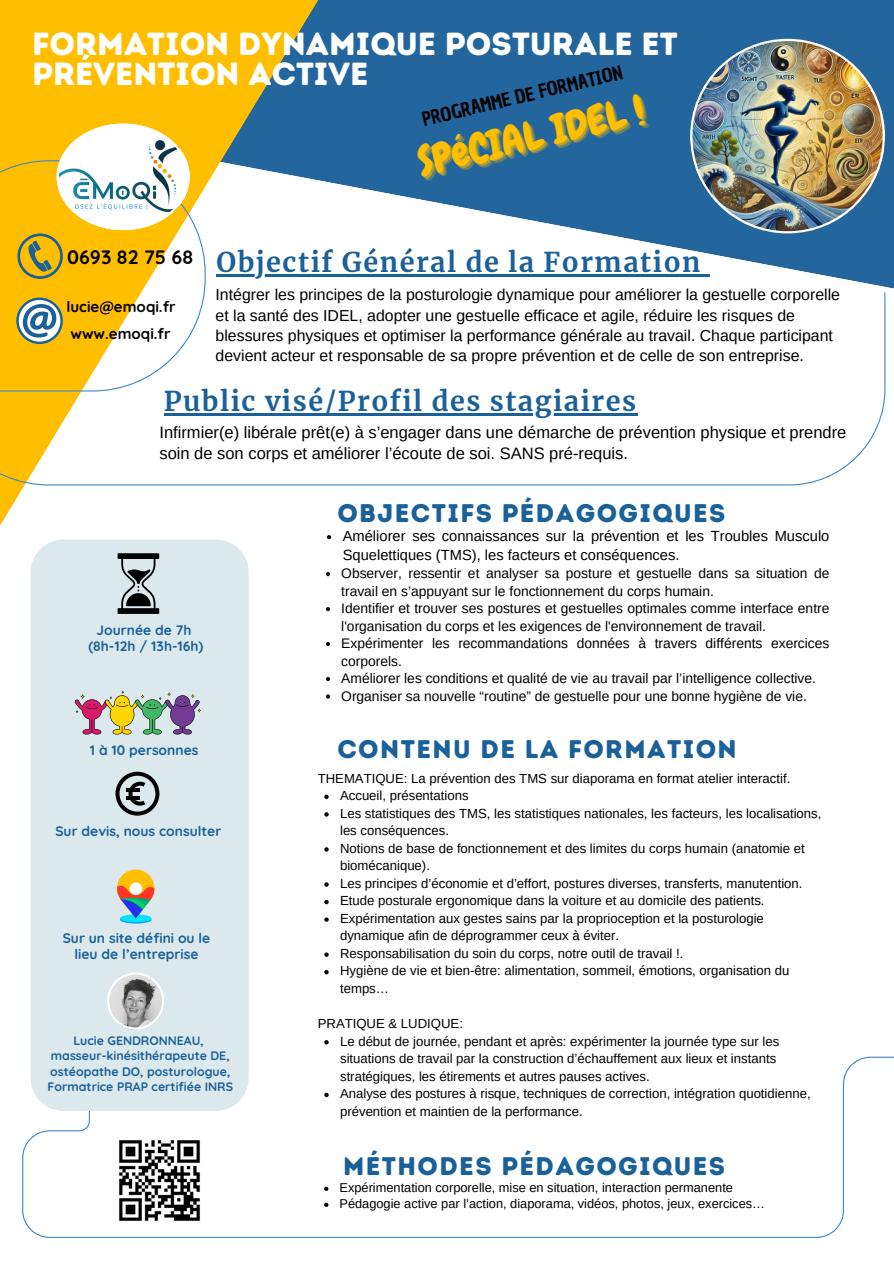
<style>
.page{position:relative;width:894px;height:1264px;background:#fff}
.page>*{position:absolute;margin:0;border:0;box-sizing:border-box;transform-origin:0 0}
.t1{font:40.5px "Chewy";color:#ffbf00}
.t2{font:31.95px/30.6px "Intro Rust Base";color:#fff}
.t3{font:700 27px "Merriweather";letter-spacing:.055em;color:#1a6099}
.t4{font:25.5px "Intro Rust Base";letter-spacing:.055em;color:#1a6099}
.t5{font:700 19.5px "Quicksand";color:#000}
.t6{font:18.45px "Chau Philomene One";color:#000}
.t7{font:16.5px/20.2px "Arimo";color:#000}
.t8{font:15.9px/20.2px "Arimo";color:#000}
.t9{font:700 15px "Quicksand";color:#000}
.t10{font:14.7px/18.5px "Arimo";color:#000}
.t11{font:13.8px/17.4px "Arimo";color:#000}
.t12{font:700 13.8px/16.8px "Quicksand";color:#1a6099;text-align:center}
.t13{font:13.2px/17.5px "Arimo";color:#000}
.t14{font:12.75px/16px "Arimo";color:#000}
.t15{font:700 12.3px/15.3px "Quicksand";color:#1a6099;text-align:center}
</style>
<div class="page">
<div style="left:348px;top:0;width:545px;height:297px;background:#23669d"></div>
<div style="left:31px;top:544px;width:217px;height:512px;background:#dbe8ec"></div>
<img style="left:690px;top:39px;width:194px;height:121px">
<svg style="left:0;top:0;width:348px;height:544px;fill:#ffbf00"></svg>
<svg style="left:0;top:160px;width:885px;height:326px"></svg>
<svg style="left:22px;top:1056px;width:871px;height:182px"></svg>
<svg style="left:117px;top:553px;width:42px;height:61px;background:#7c8385"></svg>
<svg style="left:75px;top:691px;width:126px;height:43px;background:#b5ab9e"></svg>
<svg style="left:115px;top:771px;width:44px;height:44px;background:#8e9699"></svg>
<svg style="left:126px;top:795px;width:14px;height:4px"></svg>
<svg style="left:126px;top:787px;width:14px;height:4px"></svg>
<svg style="left:116px;top:869px;width:39px;height:54px;background:#b5b392"></svg>
<svg style="left:17px;top:124px;width:172px;height:154px"></svg>
<img style="left:116px;top:1137px;width:87px;height:86px">
<svg style="left:107px;top:972px;width:57px;height:57px;background:#bdc0c0"></svg>
<hr style="left:216px;top:274px;width:485px;height:3px;background:#1a6099">
<svg style="left:701px;top:274px;width:8px;height:3px"></svg>
<svg style="left:327px;top:535px;width:4px;height:4px"></svg>
<svg style="left:326px;top:572px;width:4px;height:4px"></svg>
<svg style="left:326px;top:607px;width:4px;height:4px"></svg>
<svg style="left:326px;top:642px;width:4px;height:4px"></svg>
<svg style="left:326px;top:677px;width:4px;height:4px"></svg>
<svg style="left:326px;top:694px;width:4px;height:4px"></svg>
<svg style="left:324px;top:794px;width:4px;height:5px"></svg>
<svg style="left:324px;top:812px;width:4px;height:4px"></svg>
<svg style="left:324px;top:847px;width:4px;height:4px"></svg>
<svg style="left:324px;top:882px;width:4px;height:4px"></svg>
<svg style="left:324px;top:899px;width:4px;height:5px"></svg>
<svg style="left:324px;top:917px;width:4px;height:4px"></svg>
<svg style="left:324px;top:952px;width:4px;height:4px"></svg>
<svg style="left:324px;top:970px;width:4px;height:4px"></svg>
<svg style="left:324px;top:1040px;width:4px;height:4px"></svg>
<svg style="left:324px;top:1092px;width:4px;height:5px"></svg>
<svg style="left:324px;top:1186px;width:4px;height:4px"></svg>
<svg style="left:324px;top:1202px;width:4px;height:4px"></svg>
<svg style="left:549px;top:113px;width:22px;height:34px"></svg>
<p class="t2" style="left:32px;top:28px;width:647px">FORMATION DYNAMIQUE POSTURALE ET<br>PRÉVENTION ACTIVE</p>
<h4 class="t6" style="left:419px;top:107px;width:206px;rotate:-13deg">PROGRAMME DE FORMATION</h4>
<p class="t1" style="left:412px;top:139px;width:233px;rotate:-14deg">SPéCIAL IDEL !</p>
<p class="t5" style="left:67px;top:244px;width:127px">0693 82 75 68</p>
<h4 class="t3" style="left:216px;top:246px;width:485px">Objectif Général de la Formation</h4>
<p class="t9" style="left:66px;top:297px;width:111px">lucie@emoqi.fr</p>
<p class="t9" style="left:71px;top:324px;width:102px">www.emoqi.fr</p>
<h6 class="t8" style="left:215px;top:285px;width:626px">Intégrer les principes de la posturologie dynamique pour améliorer la gestuelle corporelle et la santé des IDEL, adopter une gestuelle efficace et agile, réduire les risques de blessures physiques et optimiser la performance générale au travail. Chaque participant devient acteur et responsable de sa propre prévention et de celle de son entreprise.</h6>
<p class="t3" style="left:164px;top:384px;width:473px">Public visé/Profil des stagiaires</p>
<h2 class="t7" style="left:159px;top:422px;width:688px">Infirmier(e) libérale prêt(e) à s’engager dans une démarche de prévention physique et prendre soin de son corps et améliorer l’écoute de soi. SANS pré-requis.</h2>
<p class="t4" style="left:337px;top:498px;width:389px">OBJECTIFS PÉDAGOGIQUES</p>
<p class="t12" style="left:96px;top:621px;width:96px">Journée de 7h</p>
<h3 class="t12" style="left:88px;top:638px;width:117px">(8h-12h / 13h-16h)</h3>
<p class="t12" style="left:90px;top:741px;width:110px">1 à 10 personnes</p>
<p class="t12" style="left:55px;top:822px;width:167px">Sur devis, nous consulter</p>
<p class="t12" style="left:63px;top:929px;width:149px">Sur un site défini ou le lieu de l’entreprise</p>
<p class="t15" style="left:48px;top:1032px;width:187px">Lucie GENDRONNEAU, masseur-kinésithérapeute DE, ostéopathe DO, posturologue,<br>Formatrice PRAP certifiée INRS</p>
<h3 class="t10" style="left:342px;top:527px;width:488px">Améliorer ses connaissances sur la prévention et les Troubles Musculo<br>Squelettiques (TMS), les facteurs et conséquences.</h3>
<p class="t11" style="left:341px;top:564px;width:489px">Observer, ressentir et analyser sa posture et gestuelle dans sa situation de travail en s’appuyant sur le fonctionnement du corps humain.<br>Identifier et trouver ses postures et gestuelles optimales comme interface entre l'organisation du corps et les exigences de l'environnement de travail.<br>Expérimenter les recommandations données à travers différents exercices corporels.<br>Améliorer les conditions et qualité de vie au travail par l’intelligence collective.<br>Organiser sa nouvelle “routine” de gestuelle pour une bonne hygiène de vie.</p>
<h3 class="t4" style="left:337px;top:733px;width:401px">CONTENU DE LA FORMATION</h3>
<p class="t13" style="left:340px;top:769px;width:451px;text-indent:-22px">THEMATIQUE: La prévention des TMS sur diaporama en format atelier interactif.<br>Accueil, présentations</p>
<p class="t13" style="left:340px;top:804px;width:482px">Les statistiques des TMS, les statistiques nationales, les facteurs, les localisations, les conséquences.</p>
<p class="t13" style="left:340px;top:839px;width:466px">Notions de base de fonctionnement et des limites du corps humain (anatomie et biomécanique).</p>
<p class="t13" style="left:340px;top:874px;width:464px">Les principes d’économie et d’effort, postures diverses, transferts, manutention.</p>
<p class="t13" style="left:340px;top:892px;width:426px">Etude posturale ergonomique dans la voiture et au domicile des patients.</p>
<p class="t13" style="left:340px;top:909px;width:425px">Expérimentation aux gestes sains par la proprioception et la posturologie dynamique afin de déprogrammer ceux à éviter.</p>
<p class="t13" style="left:340px;top:944px;width:345px">Responsabilisation du soin du corps, notre outil de travail !.</p>
<p class="t13" style="left:340px;top:962px;width:450px">Hygiène de vie et bien-être: alimentation, sommeil, émotions, organisation du temps…</p>
<p class="t13" style="left:317px;top:1014px;width:147px">PRATIQUE &amp; LUDIQUE:</p>
<p class="t13" style="left:340px;top:1032px;width:440px">Le début de journée, pendant et après: expérimenter la journée type sur les situations de travail par la construction d’échauffement aux lieux et instants stratégiques, les étirements et autres pauses actives.</p>
<p class="t13" style="left:340px;top:1084px;width:472px">Analyse des postures à risque, techniques de correction, intégration quotidienne, prévention et maintien de la performance.</p>
<h3 class="t4" style="left:343px;top:1150px;width:383px">MÉTHODES PÉDAGOGIQUES</h3>
<p class="t14" style="left:339px;top:1179px;width:427px">Expérimentation corporelle, mise en situation, interaction permanente<br>Pédagogie active par l’action, diaporama, vidéos, photos, jeux, exercices…</p>
</div>
